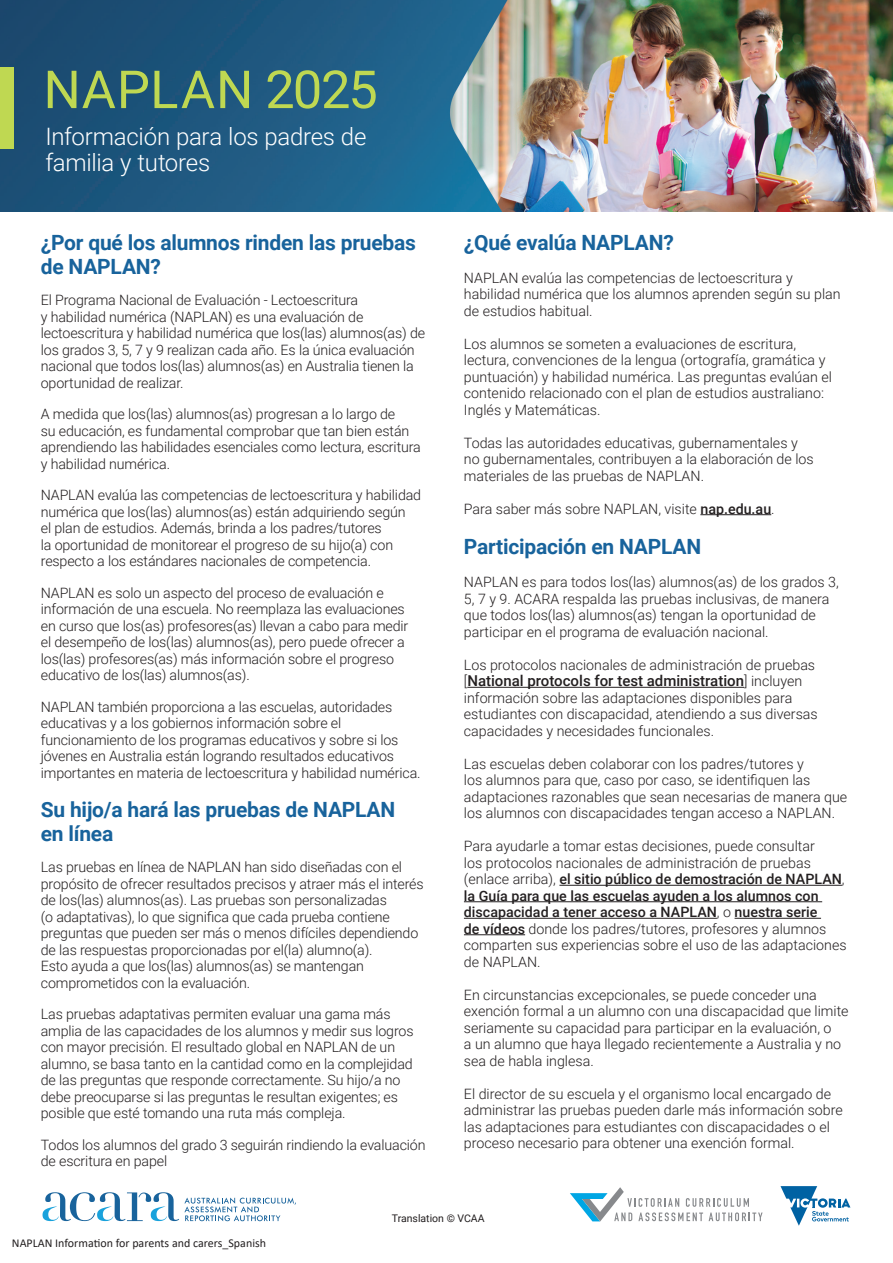
<style>
.page{position:relative;width:893px;height:1263px;background:#fff}
.page>*{position:absolute;margin:0;border:0;box-sizing:border-box;transform-origin:0 0}
.t1{font:52.5px "Roboto";letter-spacing:.01em;color:#bfd852}
.t2{font:300 24px/25.5px "Roboto";letter-spacing:-.01em;color:#fff}
.Paragraph_Style{font:700 21px/24px "Roboto";letter-spacing:-.01em;color:#18639c}
.Paragraph_Style-2{font:500 15px "Roboto";color:#231f20}
.Paragraph_Style-3{font:300 14.25px/16.5px "Roboto";letter-spacing:-.01em;color:#231f20}
.t3{font:12px "Calibri";color:#231f20}
.Paragraph_Style-4{font:10.5px "Roboto";color:#231f20}
.s1{font-weight:500}
.s2{font-weight:300;font-size:14.25px}
</style>
<div class="page">
<svg style="left:43px;top:1192px;width:253px;height:29px"></svg>
<img style="left:0;top:0;width:893px;height:212px">
<hr style="left:700px;top:514px;width:71px;height:1px;background:#231f20">
<hr style="left:467px;top:687px;width:277px;height:1px;background:#231f20">
<hr style="left:559px;top:885px;width:283px;height:1px;background:#231f20">
<hr style="left:464px;top:901px;width:358px;height:1px;background:#231f20">
<hr style="left:464px;top:918px;width:253px;height:1px;background:#231f20">
<hr style="left:735px;top:918px;width:86px;height:1px;background:#231f20">
<hr style="left:464px;top:934px;width:61px;height:1px;background:#231f20">
<div style="left:0;top:67px;width:13px;height:81px;background:#bfd852"></div>
<svg style="left:570px;top:1187px;width:193px;height:34px"></svg>
<svg style="left:780px;top:1186px;width:70px;height:40px"></svg>
<p class="t1" style="left:43px;top:53px;width:336px">NAPLAN 2025</p>
<p class="t2" style="left:46px;top:123px;width:322px">Información para los padres de familia y tutores</p>
<p class="Paragraph_Style" style="left:41px;top:229px;width:377px">¿Por qué los alumnos rinden las pruebas de NAPLAN?</p>
<p class="Paragraph_Style-3" style="left:41px;top:291px;width:386px">El Programa Nacional de Evaluación - Lectoescritura<br>y habilidad numérica (NAPLAN) es una evaluación de lectoescritura y habilidad numérica que los(las) alumnos(as) de los grados 3, 5, 7 y 9 realizan cada año. Es la única evaluación nacional que todos los(las) alumnos(as) en Australia tienen la oportunidad de realizar.</p>
<p class="Paragraph_Style-3" style="left:41px;top:405px;width:381px">A medida que los(las) alumnos(as) progresan a lo largo de<br>su educación, es fundamental comprobar que tan bien están aprendiendo las habilidades esenciales como lectura, escritura y habilidad numérica.</p>
<p class="Paragraph_Style-3" style="left:41px;top:486px;width:382px">NAPLAN evalúa las competencias de lectoescritura y habilidad numérica que los(las) alumnos(as) están adquiriendo según<br>el plan de estudios. Además, brinda a los padres/tutores<br>la oportunidad de monitorear el progreso de su hijo(a) con respecto a los estándares nacionales de competencia.</p>
<p class="Paragraph_Style-3" style="left:41px;top:584px;width:369px">NAPLAN es solo un aspecto del proceso de evaluación e información de una escuela. No reemplaza las evaluaciones en curso que los(as) profesores(as) llevan a cabo para medir el desempeño de los(las) alumnos(as), pero puede ofrecer a los(las) profesores(as) más información sobre el progreso educativo de los(las) alumnos(as).</p>
<p class="Paragraph_Style-3" style="left:41px;top:698px;width:381px">NAPLAN también proporciona a las escuelas, autoridades educativas y a los gobiernos información sobre el funcionamiento de los programas educativos y sobre si los jóvenes en Australia están logrando resultados educativos importantes en materia de lectoescritura y habilidad numérica.</p>
<p class="Paragraph_Style" style="left:41px;top:796px;width:356px">Su hijo/a hará las pruebas de NAPLAN en línea</p>
<p class="Paragraph_Style-3" style="left:41px;top:858px;width:384px">Las pruebas en línea de NAPLAN han sido diseñadas con el propósito de ofrecer resultados precisos y atraer más el interés de los(las) alumnos(as). Las pruebas son personalizadas<br>(o adaptativas), lo que significa que cada prueba contiene preguntas que pueden ser más o menos difíciles dependiendo de las respuestas proporcionadas por el(la) alumno(a).<br>Esto ayuda a que los(las) alumnos(as) se mantengan comprometidos con la evaluación.</p>
<p class="Paragraph_Style-3" style="left:41px;top:1005px;width:374px">Las pruebas adaptativas permiten evaluar una gama más amplia de las capacidades de los alumnos y medir sus logros con mayor precisión. El resultado global en NAPLAN de un alumno, se basa tanto en la cantidad como en la complejidad de las preguntas que responde correctamente. Su hijo/a no debe preocuparse si las preguntas le resultan exigentes; es posible que esté tomando una ruta más compleja.</p>
<p class="Paragraph_Style-3" style="left:41px;top:1136px;width:386px">Todos los alumnos del grado 3 seguirán rindiendo la evaluación de escritura en papel</p>
<p class="Paragraph_Style" style="left:464px;top:229px;width:211px">¿Qué evalúa NAPLAN?</p>
<p class="Paragraph_Style-3" style="left:464px;top:269px;width:378px">NAPLAN evalúa las competencias de lectoescritura y habilidad numérica que los alumnos aprenden según su plan de estudios habitual.</p>
<p class="Paragraph_Style-3" style="left:464px;top:335px;width:369px">Los alumnos se someten a evaluaciones de escritura, lectura, convenciones de la lengua (ortografía, gramática y puntuación) y habilidad numérica. Las preguntas evalúan el contenido relacionado con el plan de estudios australiano:<br>Inglés y Matemáticas.</p>
<p class="Paragraph_Style-3" style="left:464px;top:434px;width:351px">Todas las autoridades educativas, gubernamentales y no gubernamentales, contribuyen a la elaboración de los materiales de las pruebas de NAPLAN.</p>
<p class="Paragraph_Style-3" style="left:464px;top:500px;width:312px">Para saber más sobre NAPLAN, visite <span class="s1">nap.edu.au</span>.</p>
<p class="Paragraph_Style" style="left:464px;top:534px;width:239px">Participación en NAPLAN</p>
<p class="Paragraph_Style-3" style="left:464px;top:573px;width:376px">NAPLAN es para todos los(las) alumnos(as) de los grados 3, 5, 7 y 9. ACARA respalda las pruebas inclusivas, de manera que todos los(las) alumnos(as) tengan la oportunidad de participar en el programa de evaluación nacional.</p>
<p class="Paragraph_Style-3" style="left:464px;top:656px;width:353px">Los protocolos nacionales de administración de pruebas</p>
<p class="Paragraph_Style-2" style="left:464px;top:670px;width:340px"><span class="s2">[</span>National protocols for test administration<span class="s2">] incluyen</span></p>
<p class="Paragraph_Style-3" style="left:464px;top:689px;width:355px">información sobre las adaptaciones disponibles para estudiantes con discapacidad, atendiendo a sus diversas capacidades y necesidades funcionales.</p>
<p class="Paragraph_Style-3" style="left:464px;top:755px;width:385px">Las escuelas deben colaborar con los padres/tutores y<br>los alumnos para que, caso por caso, se identifiquen las adaptaciones razonables que sean necesarias de manera que los alumnos con discapacidades tengan acceso a NAPLAN.</p>
<p class="Paragraph_Style-3" style="left:464px;top:837px;width:384px">Para ayudarle a tomar estas decisiones, puede consultar<br>los protocolos nacionales de administración de pruebas (enlace arriba), <span class="s1">el sitio público de demostración de NAPLAN</span>, <span class="s1">la Guía para que las escuelas ayuden a los alumnos con discapacidad a tener acceso a NAPLAN</span>, o <span class="s1">nuestra serie<br>de vídeos</span> donde los padres/tutores, profesores y alumnos comparten sus experiencias sobre el uso de las adaptaciones de NAPLAN.</p>
<p class="Paragraph_Style-3" style="left:464px;top:986px;width:386px">En circunstancias excepcionales, se puede conceder una exención formal a un alumno con una discapacidad que limite seriamente su capacidad para participar en la evaluación, o<br>a un alumno que haya llegado recientemente a Australia y no sea de habla inglesa.</p>
<p class="Paragraph_Style-3" style="left:464px;top:1085px;width:380px">El director de su escuela y el organismo local encargado de administrar las pruebas pueden darle más información sobre las adaptaciones para estudiantes con discapacidades o el proceso necesario para obtener una exención formal.</p>
<p class="t3" style="left:12px;top:1234px;width:256px">NAPLAN Information for parents and carers_Spanish</p>
<p class="Paragraph_Style-4" style="left:392px;top:1211px;width:94px">Translation © VCAA</p>
</div>
